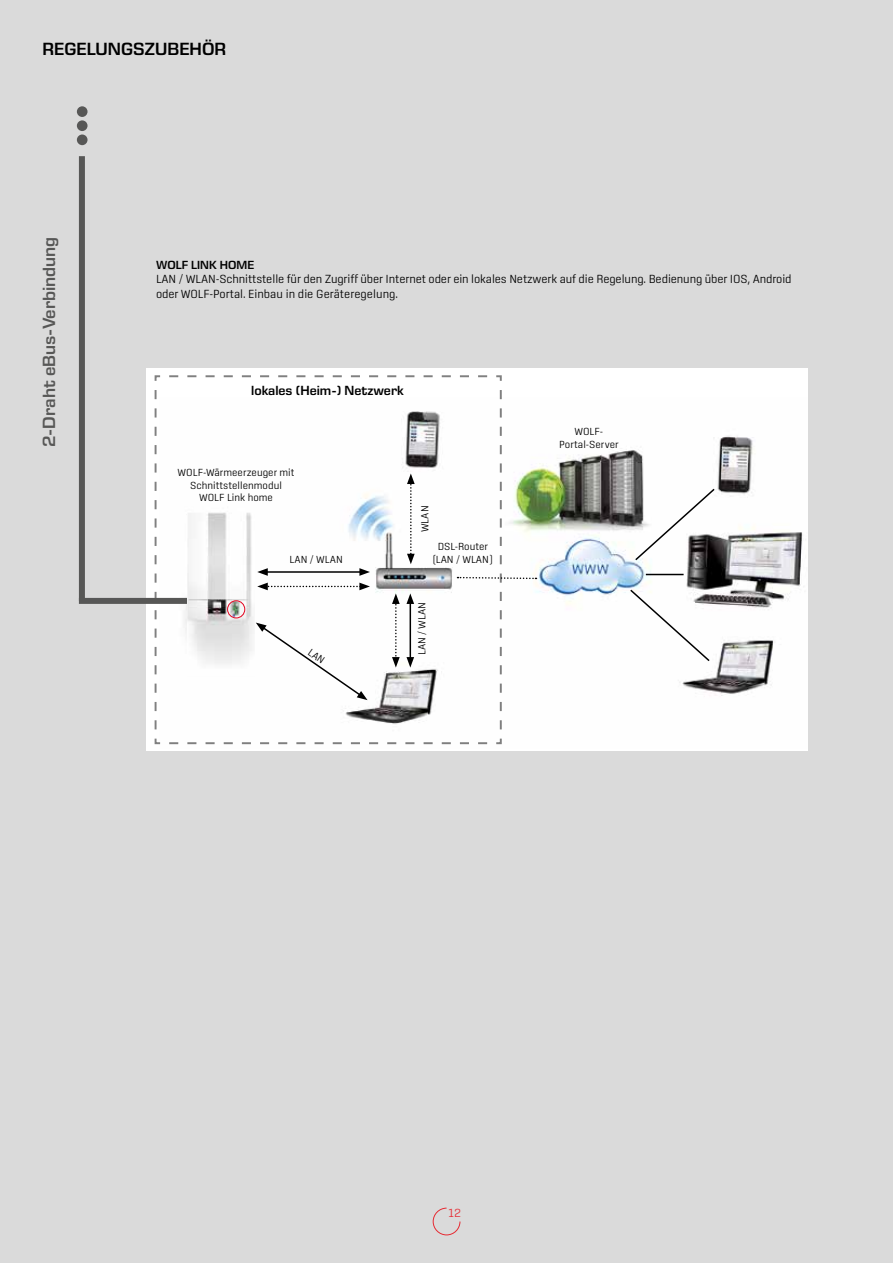
<style>
.page{position:relative;width:893px;height:1263px;background:#dadada}
.page>*{position:absolute;margin:0;border:0;box-sizing:border-box;transform-origin:0 0}
.t1{font:600 18px "Eurostile Next LT Pro";color:#575756}
.t2{font:600 18px "Eurostile Next LT Pro";color:#000}
.t3{font:600 13.5px "Eurostile Next LT Pro";color:#000}
.t4{font:300 12px/14.4px "Center";letter-spacing:-.01em;color:#000}
.t5{font:600 12px "Eurostile Next LT Pro";color:#000}
.t6{font:300 12px "Center";color:#e62a32}
.t7{font:300 10.5px/12.6px "Center";color:#000;text-align:center}
</style>
<div class="page">
<svg style="left:432px;top:1207px;width:29px;height:29px"></svg>
<div style="left:79px;top:156px;width:6px;height:445px;background:#575756"></div>
<div style="left:77px;top:106px;width:11px;height:11px;background:#575756;border-radius:50%"></div>
<div style="left:77px;top:120px;width:11px;height:11px;background:#575756;border-radius:50%"></div>
<div style="left:77px;top:134px;width:11px;height:11px;background:#575756;border-radius:50%"></div>
<div style="left:146px;top:368px;width:662px;height:383px;background:#fff"></div>
<img style="left:536px;top:436px;width:267px;height:260px">
<svg style="left:154px;top:375px;width:348px;height:370px"></svg>
<svg style="left:392px;top:593px;width:8px;height:75px"></svg>
<svg style="left:407px;top:473px;width:8px;height:91px"></svg>
<hr style="left:410px;top:602px;width:1px;height:57px;background:#000">
<svg style="left:406px;top:593px;width:8px;height:11px"></svg>
<svg style="left:406px;top:657px;width:8px;height:11px"></svg>
<svg style="left:457px;top:390px;width:79px;height:344px"></svg>
<svg style="left:634px;top:487px;width:82px;height:75px"></svg>
<svg style="left:629px;top:588px;width:82px;height:75px"></svg>
<hr style="left:646px;top:574px;width:38px;height:1px;background:#000">
<svg style="left:257px;top:583px;width:113px;height:7px"></svg>
<hr style="left:265px;top:571px;width:97px;height:2px;background:#000">
<svg style="left:257px;top:568px;width:11px;height:8px"></svg>
<svg style="left:359px;top:568px;width:11px;height:8px"></svg>
<div style="left:79px;top:598px;width:109px;height:6px;background:#575756"></div>
<img style="left:187px;top:512px;width:67px;height:164px">
<img style="left:228px;top:601px;width:17px;height:17px;border-radius:9px">
<div style="left:227px;top:600px;width:18px;height:18px;border:1px solid #e30520;border-radius:50%"></div>
<svg style="left:256px;top:623px;width:112px;height:77px"></svg>
<h1 class="t2" style="left:43px;top:39px;width:185px">REGELUNGSZUBEHÖR</h1>
<h1 class="t1" style="left:39px;top:447px;width:212px;rotate:-90deg">2-Draht eBus-Verbindung</h1>
<p class="t5" style="left:156px;top:258px;width:100px">WOLF LINK HOME</p>
<p class="t4" style="left:156px;top:272px;width:637px">LAN / WLAN-Schnittstelle für den Zugriff über Internet oder ein lokales Netzwerk auf die Regelung. Bedienung über IOS, Android oder WOLF-Portal. Einbau in die Geräteregelung.</p>
<p class="t3" style="left:251px;top:383px;width:154px">lokales (Heim-) Netzwerk</p>
<p class="t7" style="left:178px;top:466px;width:118px">WOLF-Wärmeerzeuger mit<br>Schnittstellenmodul<br>WOLF Link home</p>
<p class="t7" style="left:290px;top:553px;width:55px">LAN / WLAN</p>
<p class="t7" style="left:418px;top:532px;width:28px;rotate:-90deg">WLAN</p>
<p class="t7" style="left:433px;top:540px;width:61px">DSL-Router (LAN / WLAN)</p>
<p class="t7" style="left:415px;top:655px;width:55px;rotate:-90deg">LAN / WLAN</p>
<p class="t7" style="left:559px;top:425px;width:61px">WOLF-<br>Portal-Server</p>
<p class="t6" style="left:449px;top:1206px;width:14px">12</p>
</div>
